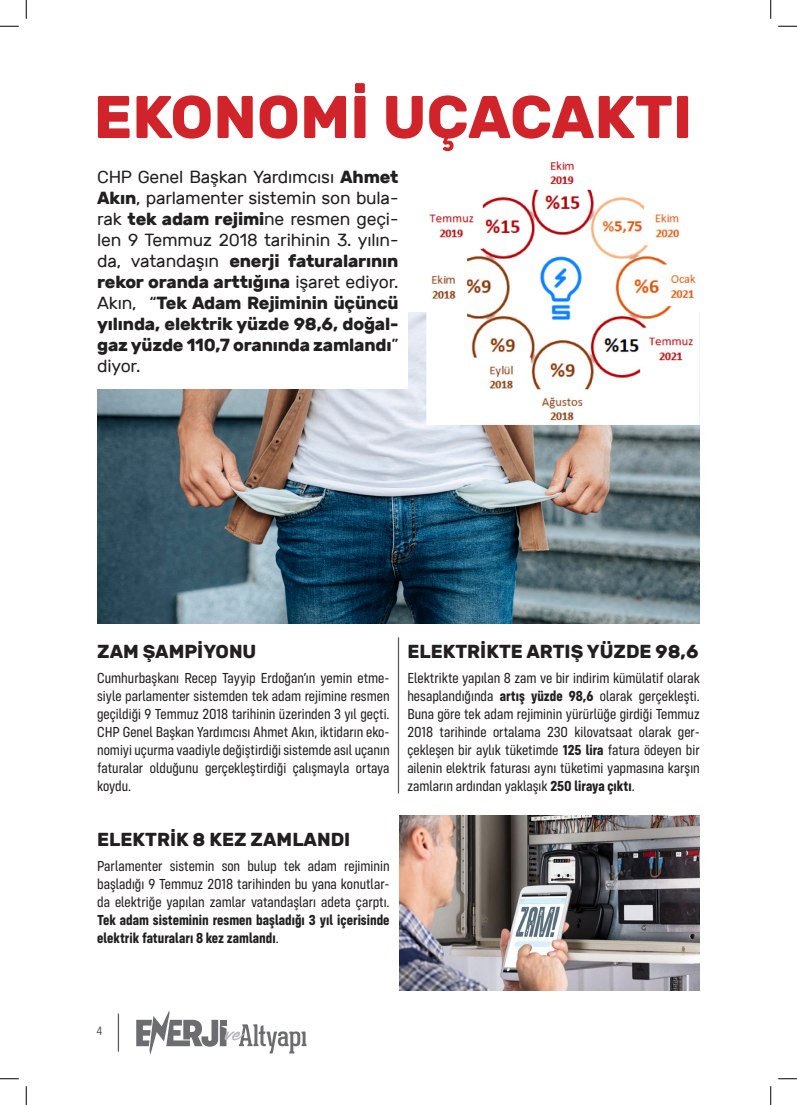
<style>
.page{position:relative;width:797px;height:1105px;background:#fff}
.page>*{position:absolute;margin:0;border:0;box-sizing:border-box;transform-origin:0 0}
.t1{font:700 60px "Rubik";color:#d1232a}
.t2{font:700 18.75px "Rubik";color:#231f20}
.t3{font:700 17.5px/21px "Rubik";letter-spacing:-.01em;color:#231f20;text-align:justify}
.t4{font:15px/18px "Config Condensed";color:#231f20;text-align:justify}
.t5{font:12.5px "Config Condensed";color:#57585a}
.s1{font-weight:400}
.s2{font-weight:700}
</style>
<div class="page">
<hr style="left:118px;top:1013px;width:1px;height:39px;background:#57585a">
<svg style="left:136px;top:1011px;width:170px;height:44px"></svg>
<hr style="left:398px;top:637px;width:1px;height:156px;background:#57585a">
<img style="left:97px;top:313px;width:602px;height:311px">
<img style="left:399px;top:815px;width:300px;height:175px">
<img style="left:426px;top:161px;width:273px;height:263px">
<div style="left:51px;top:183px;width:356px;height:206px;background:#fff"></div>
<svg style="left:0;top:25px;width:19px;height:2px"></svg>
<svg style="left:778px;top:25px;width:19px;height:2px"></svg>
<svg style="left:0;top:1078px;width:19px;height:1px"></svg>
<svg style="left:778px;top:1078px;width:19px;height:1px"></svg>
<svg style="left:25px;top:0;width:2px;height:19px"></svg>
<svg style="left:25px;top:1086px;width:2px;height:19px"></svg>
<svg style="left:770px;top:0;width:1px;height:19px"></svg>
<svg style="left:770px;top:1086px;width:1px;height:19px"></svg>
<p class="t1" style="left:94px;top:82px;width:600px">EKONOMİ UÇACAKTI</p>
<p class="t3" style="left:97px;top:167px;width:303px"><span class="s1">CHP Genel Başkan Yardımcısı</span> Ahmet Akın<span class="s1">, parlamenter sistemin son bula&shy;rak</span> tek adam rejimi<span class="s1">ne resmen geçi&shy;len 9 Temmuz 2018 tarihinin 3. yılın&shy;da, vatandaşın</span> enerji faturalarının rekor oranda arttığına <span class="s1">işaret ediyor.<br>Akın, “</span>Tek Adam Rejiminin üçüncü yılında, elektrik yüzde 98,6, doğal&shy;gaz yüzde 110,7 oranında zamlandı<span class="s1">” diyor.</span></p>
<p class="t2" style="left:97px;top:641px;width:161px">ZAM ŞAMPİYONU</p>
<p class="t4" style="left:97px;top:669px;width:294px">Cumhurbaşkanı Recep Tayyip Erdoğan’ın yemin etme&shy;siyle parlamenter sistemden tek adam rejimine resmen geçildiği 9 Temmuz 2018 tarihinin üzerinden 3 yıl geçti.<br>CHP Genel Başkan Yardımcısı Ahmet Akın, iktidarın eko&shy;nomiyi uçurma vaadiyle değiştirdiği sistemde asıl uçanın faturalar olduğunu gerçekleştirdiği çalışmayla ortaya koydu.</p>
<p class="t2" style="left:97px;top:828px;width:255px">ELEKTRİK 8 KEZ ZAMLANDI</p>
<p class="t4" style="left:97px;top:857px;width:294px">Parlamenter sistemin son bulup tek adam rejiminin başladığı 9 Temmuz 2018 tarihinden bu yana konutlar&shy;da elektriğe yapılan zamlar vatandaşları adeta çarptı.<br><span class="s2">Tek adam sisteminin resmen başladığı 3 yıl içerisinde elektrik faturaları 8 kez zamlandı</span>.</p>
<p class="t2" style="left:407px;top:641px;width:292px">ELEKTRİKTE ARTIŞ YÜZDE 98,6</p>
<p class="t4" style="left:407px;top:669px;width:294px">Elektrikte yapılan 8 zam ve bir indirim kümülatif olarak hesaplandığında <span class="s2">artış yüzde 98,6</span> olarak gerçekleşti.<br>Buna göre tek adam rejiminin yürürlüğe girdiği Temmuz 2018 tarihinde ortalama 230 kilovatsaat olarak ger&shy;çekleşen bir aylık tüketimde <span class="s2">125 lira</span> fatura ödeyen bir ailenin elektrik faturası aynı tüketimi yapmasına karşın zamların ardından yaklaşık <span class="s2">250 liraya çıktı</span>.</p>
<p class="t5" style="left:97px;top:1024px;width:7px">4</p>
</div>
